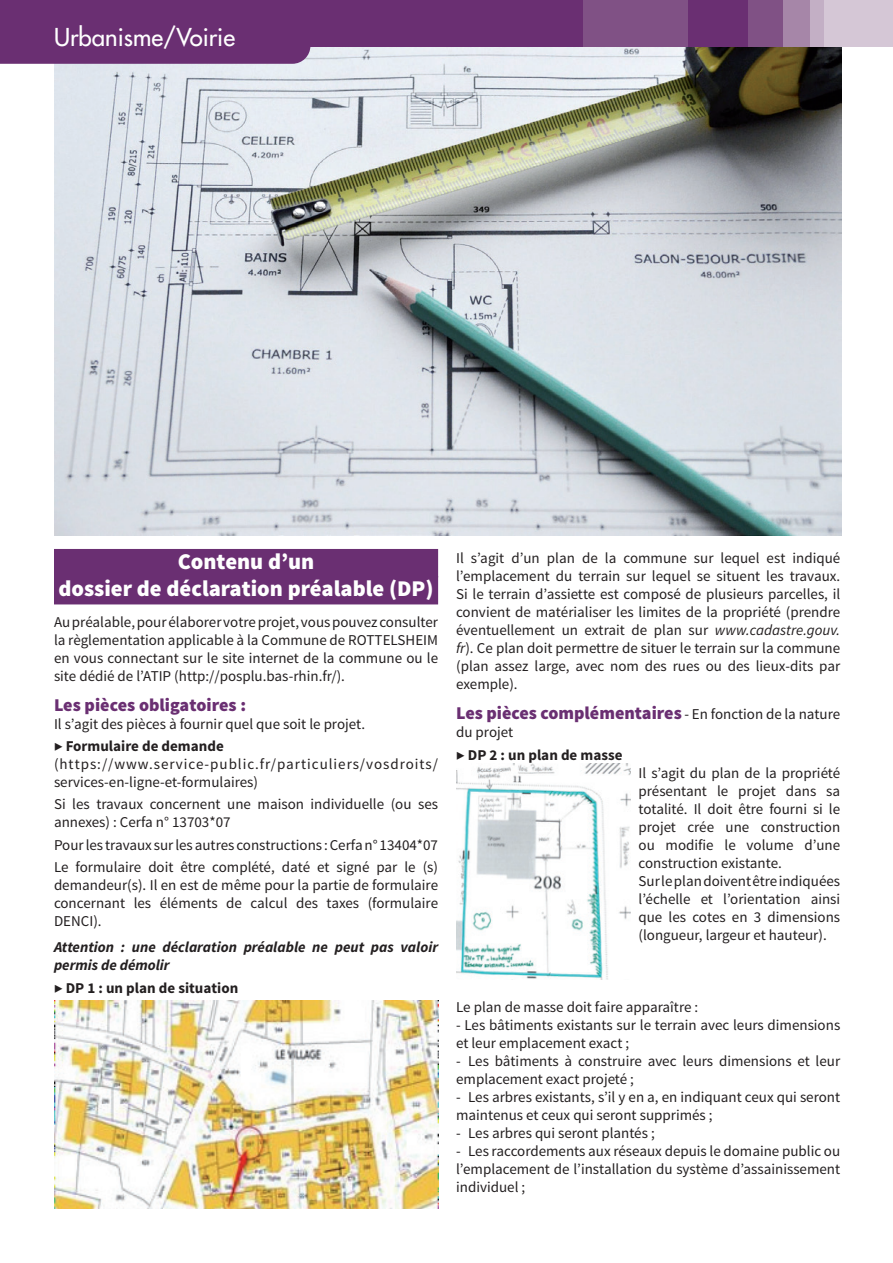
<style>
.page{position:relative;width:893px;height:1263px;background:#fff}
.page>*{position:absolute;margin:0;border:0;box-sizing:border-box;transform-origin:0 0}
.t1{font:24px "Futura";color:#fff}
.t2{font:900 22.5px/27px "Source Sans Pro";color:#fff;text-align:center}
.t3{font:900 18px "Source Sans Pro";color:#6a2f72}
.t4{font:15px/18px "Source Sans Pro";color:#231f20}
.t5{font:15px/18px "Source Sans Pro";letter-spacing:.065em;color:#231f20}
.t6{font:italic 700 15px/18px "Source Sans Pro";color:#231f20}
.t7{font:700 15px/22.2px "Source Sans Pro";color:#231f20}
.s1{font-weight:700}
.s2{font-weight:400}
.s3{font-style:italic}
.s4{font-weight:400;font-size:15px;color:#231f20}
</style>
<div class="page">
<img style="left:54px;top:47px;width:787px;height:489px">
<div style="left:321px;top:0;width:369px;height:47px;background:#805185"></div>
<div style="left:0;top:0;width:583px;height:47px;background:#6a2f72"></div>
<div style="left:763px;top:0;width:130px;height:47px;background:#d5c7d6"></div>
<div style="left:688px;top:0;width:60px;height:47px;background:#6a2f72"></div>
<div style="left:748px;top:0;width:36px;height:47px;background:#805185"></div>
<div style="left:784px;top:0;width:26px;height:47px;background:#a686a8"></div>
<div style="left:810px;top:0;width:14px;height:47px;background:#c3afc5"></div>
<svg style="left:0;top:47px;width:310px;height:17px;background:#6d3375"></svg>
<div style="left:54px;top:549px;width:384px;height:28px;background:#6a2f72"></div>
<div style="left:54px;top:576px;width:384px;height:28px;background:#6a2f72"></div>
<img style="left:54px;top:1000px;width:384px;height:209px">
<img style="left:456px;top:764px;width:174px;height:215px">
<h1 class="t1" style="left:54px;top:22px;width:183px">Urbanisme/Voirie</h1>
<h2 class="t2" style="left:59px;top:549px;width:376px">Contenu d’un<br>dossier de déclaration préalable (DP)</h2>
<p class="t4" style="left:54px;top:613px;width:386px;text-align:justify">Au préalable, pour élaborer votre projet, vous pouvez consulter la règlementation applicable à la Commune de ROTTELSHEIM en vous connectant sur le site internet de la commune ou le site dédié de l’ATIP (http://posplu.bas-rhin.fr/).</p>
<p class="t3" style="left:54px;top:693px;width:194px">Les pièces obligatoires :</p>
<p class="t4" style="left:54px;top:713px;width:313px;line-height:22.2px">Il s’agit des pièces à fournir quel que soit le projet. ▶ <span class="s1">Formulaire de demande</span></p>
<p class="t5" style="left:54px;top:755px;width:386px">(https://www.service-public.fr/particuliers/vosdroits/ services-en-ligne-et-formulaires)</p>
<p class="t4" style="left:54px;top:796px;width:386px">Si les travaux concernent une maison individuelle (ou ses annexes) : Cerfa n° 13703*07</p>
<p class="t4" style="left:54px;top:834px;width:386px;line-height:22.2px">Pour les travaux sur les autres constructions : Cerfa n° 13404*07<br>Le formulaire doit être complété, daté et signé par le (s)</p>
<p class="t4" style="left:54px;top:876px;width:386px;text-align:justify">demandeur(s). Il en est de même pour la partie de formulaire concernant les éléments de calcul des taxes (formulaire DENCI).</p>
<p class="t6" style="left:54px;top:938px;width:386px">Attention : une déclaration préalable ne peut pas valoir permis de démolir</p>
<p class="t7" style="left:54px;top:977px;width:186px"><span class="s2">▶</span> DP 1 : un plan de situation</p>
<p class="t4" style="left:456px;top:550px;width:386px;text-align:justify">Il s’agit d’un plan de la commune sur lequel est indiqué l’emplacement du terrain sur lequel se situent les travaux.<br>Si le terrain d’assiette est composé de plusieurs parcelles, il convient de matérialiser les limites de la propriété (prendre éventuellement un extrait de plan sur <span class="s3">www.cadastre.gouv. fr</span>). Ce plan doit permettre de situer le terrain sur la commune (plan assez large, avec nom des rues ou des lieux-dits par exemple).</p>
<p class="t3" style="left:456px;top:702px;width:386px">Les pièces complémentaires <span class="s4">- En fonction de la nature</span></p>
<p class="t7" style="left:456px;top:722px;width:168px"><span class="s2">du projet<br>▶</span> DP 2 : un plan de masse</p>
<p class="t4" style="left:638px;top:764px;width:203px">Il s’agit du plan de la propriété présentant le projet dans sa totalité. Il doit être fourni si le projet crée une construction ou modifie le volume d’une construction existante.<br>Sur le plan doivent être indiquées l’échelle et l’orientation ainsi que les cotes en 3 dimensions (longueur, largeur et hauteur).</p>
<p class="t4" style="left:456px;top:998px;width:244px">Le plan de masse doit faire apparaître :</p>
<p class="t4" style="left:456px;top:1016px;width:386px">- Les bâtiments existants sur le terrain avec leurs dimensions et leur emplacement exact ;</p>
<p class="t4" style="left:456px;top:1052px;width:386px">- Les bâtiments à construire avec leurs dimensions et leur emplacement exact projeté ;</p>
<p class="t4" style="left:456px;top:1088px;width:386px">- Les arbres existants, s’il y en a, en indiquant ceux qui seront maintenus et ceux qui seront supprimés ;</p>
<p class="t4" style="left:456px;top:1124px;width:200px">- Les arbres qui seront plantés ;</p>
<p class="t4" style="left:456px;top:1142px;width:386px;text-align:justify">- Les raccordements aux réseaux depuis le domaine public ou l’emplacement de l’installation du système d’assainissement individuel ;</p>
</div>
